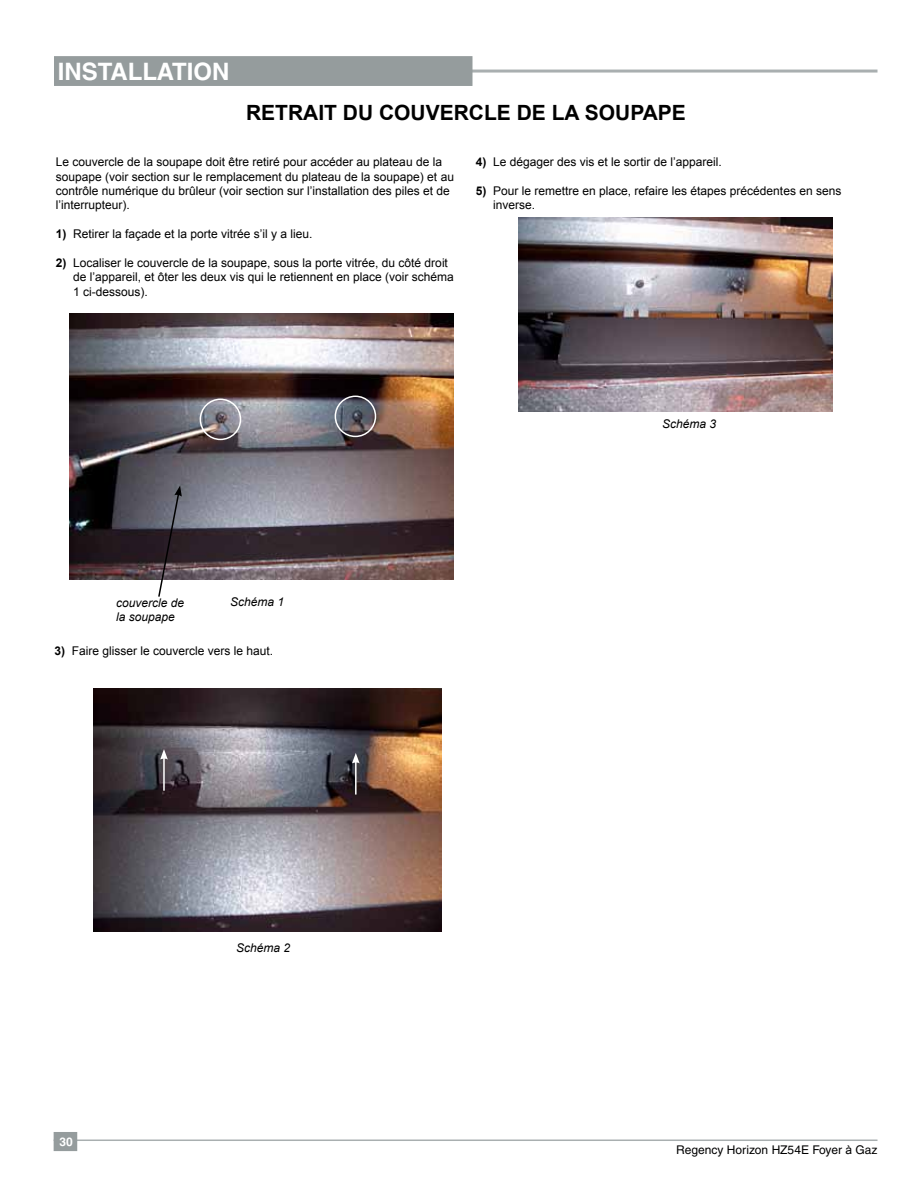
<style>
.page{position:relative;width:918px;height:1188px;background:#fff}
.page>*{position:absolute;margin:0;border:0;box-sizing:border-box;transform-origin:0 0}
.t1{font:700 24px "Helvetica";color:#fff}
.t2{font:700 21px "Arial";color:#000}
.t3{font:12px/14.4px "Arial";color:#000}
.t4{font:italic 12px/14.4px "Arial";color:#000}
.t5{font:12px "Helvetica";color:#000}
.t6{font:700 12px "Helvetica";color:#fff}
.s1{font-weight:700}
.s2{font-family:"Arial"}
</style>
<div class="page">
<hr style="left:54px;top:1140px;width:824px;height:1px;background:#a9afb0">
<div style="left:54px;top:1132px;width:23px;height:19px;background:#959c9d"></div>
<hr style="left:54px;top:70px;width:824px;height:3px;background:#a9afb0">
<div style="left:54px;top:56px;width:418px;height:30px;background:#959c9d;border:2px solid #959c9d"></div>
<img style="left:69px;top:313px;width:384px;height:267px">
<img style="left:93px;top:688px;width:348px;height:244px">
<img style="left:519px;top:218px;width:313px;height:194px">
<div style="left:200px;top:399px;width:41px;height:41px;border:2px solid #fff;border-radius:50%"></div>
<div style="left:335px;top:396px;width:41px;height:41px;border:2px solid #fff;border-radius:50%"></div>
<svg style="left:157px;top:486px;width:25px;height:111px;background:#656068"></svg>
<hr style="left:163px;top:757px;width:2px;height:34px;background:#fff">
<svg style="left:160px;top:749px;width:8px;height:11px"></svg>
<hr style="left:355px;top:761px;width:2px;height:34px;background:#fff">
<svg style="left:352px;top:753px;width:8px;height:10px"></svg>
<h1 class="t1" style="left:58px;top:57px;width:173px">INSTALLATION</h1>
<h2 class="t2" style="left:246px;top:99px;width:14px">RETRAIT</h2>
<h2 class="t2" style="left:343px;top:99px;width:52px">DU COU</h2>
<h2 class="t2" style="left:426px;top:99px;width:29px">VERCLE</h2>
<h2 class="t2" style="left:517px;top:99px;width:84px">DELASOUPAPE</h2>
<p class="t3" style="left:56px;top:155px;width:400px">Le couvercle de la soupape doit être retiré pour accéder au plateau de la soupape (voir section sur le remplacement du plateau de la soupape) et au contrôle numérique du brûleur (voir section sur l’installation des piles et de l’interrupteur).</p>
<p class="t3" style="left:56px;top:227px;width:258px"><span class="s1">1)</span> Retirer la façade et la porte vitrée s’il y a lieu.</p>
<p class="t3" style="left:73px;top:256px;width:382px;text-indent:-17px"><span class="s1">2)</span> Localiser le couvercle de la soupape, sous la porte vitrée, du côté droit de l’appareil, et ôter les deux vis qui le retiennent en place (voir schéma<br>1 ci-dessous).</p>
<p class="t3" style="left:476px;top:155px;width:248px"><span class="s1">4)</span> Le dégager des vis et le sortir de l’appareil.</p>
<p class="t3" style="left:493px;top:184px;width:350px;text-indent:-17px"><span class="s1">5)</span> Pour le remettre en place, refaire les étapes précédentes en sens inverse.</p>
<p class="t4" style="left:116px;top:595px;width:70px">couvercle de la soupape</p>
<p class="t4" style="left:230px;top:594px;width:56px">Schéma 1</p>
<p class="t3" style="left:54px;top:644px;width:220px"><span class="s1">3)</span> Faire glisser le couvercle vers le haut.</p>
<p class="t6" style="left:60px;top:1134px;width:15px">30</p>
<p class="t4" style="left:236px;top:941px;width:56px">Schéma 2</p>
<p class="t4" style="left:662px;top:417px;width:56px">Schéma 3</p>
<p class="t5" style="left:676px;top:1143px;width:203px">Regency Horizon HZ54E Foyer <span class="s2">à</span> Gaz</p>
</div>
